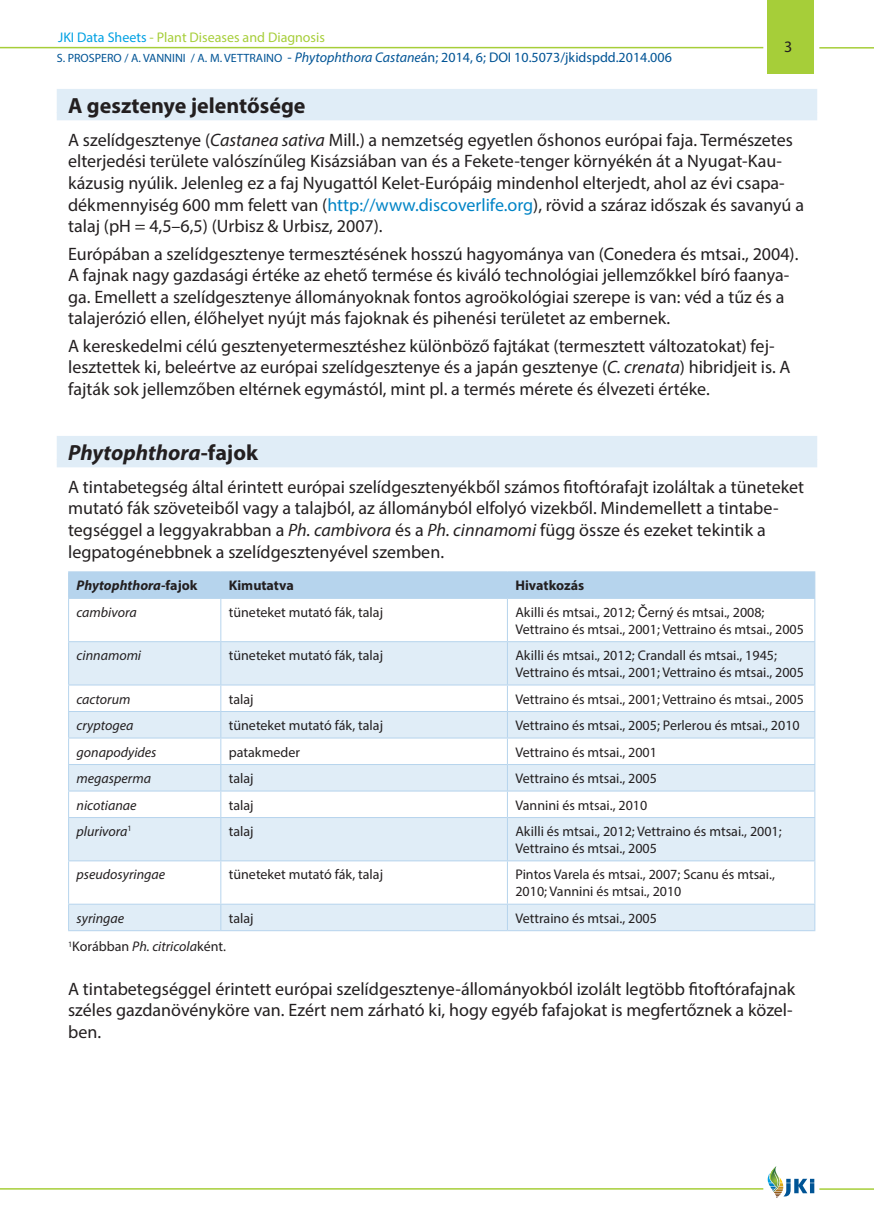
<style>
.page{position:relative;width:874px;height:1225px;background:#fff}
.page>*{position:absolute;margin:0;border:0;box-sizing:border-box;transform-origin:0 0}
.t1{font:700 22px "Myriad Pro";color:#231f20}
.t2{font:italic 700 22px "Myriad Pro";color:#231f20}
.t3{font:18px/21.6px "Myriad Pro";color:#231f20}
.t4{font:16px "Myriad Pro";color:#231f20}
.t5{font:14px/16.8px "Myriad Pro";color:#231f20}
.t6{font:italic 14px "Myriad Pro";color:#231f20}
.t7{font:14px "Myriad Pro";color:#005495}
.t8{font:14px "Myriad Pro";color:#a6ce39}
.t9{font:700 14px "Myriad Pro";color:#231f20}
.t10{font:italic 700 14px "Myriad Pro";color:#231f20}
.s1{color:#00a1e3}
.s2{font-size:12px}
.s3{font-style:italic}
.s4{color:#0084c6}
.s5{font-style:normal}
.s6{font-family:"Arial"}
</style>
<div class="page">
<div style="left:767px;top:0;width:47px;height:74px;background:#a6ce39"></div>
<svg style="left:767px;top:1166px;width:46px;height:32px"></svg>
<hr style="left:0;top:47px;width:763px;height:1px;background:#a6ce39">
<hr style="left:819px;top:47px;width:54px;height:2px;background:#a6ce39">
<hr style="left:0;top:1188px;width:763px;height:1px;background:#a6ce39">
<hr style="left:819px;top:1188px;width:54px;height:1px;background:#a6ce39">
<div style="left:57px;top:89px;width:759px;height:24px;background:#e0edf7"></div>
<div style="left:57px;top:112px;width:759px;height:8px;background:#e0edf7"></div>
<div style="left:57px;top:436px;width:759px;height:24px;background:#e0edf7"></div>
<div style="left:57px;top:459px;width:759px;height:8px;background:#e0edf7"></div>
<svg style="left:69px;top:642px;width:745px;height:288px;fill:#e0edf7"></svg>
<hr style="left:68px;top:571px;width:153px;height:1px;background:#b6d4ed">
<hr style="left:221px;top:571px;width:286px;height:1px;background:#b6d4ed">
<hr style="left:507px;top:571px;width:308px;height:1px;background:#b6d4ed">
<div style="left:68px;top:572px;width:747px;height:26px;background:#b6d4ed"></div>
<hr style="left:68px;top:598px;width:153px;height:1px;background:#b6d4ed">
<hr style="left:68px;top:599px;width:1px;height:42px;background:#b6d4ed">
<hr style="left:221px;top:598px;width:286px;height:1px;background:#b6d4ed">
<hr style="left:220px;top:599px;width:1px;height:42px;background:#b6d4ed">
<hr style="left:507px;top:598px;width:308px;height:1px;background:#b6d4ed">
<hr style="left:506px;top:599px;width:1px;height:42px;background:#b6d4ed">
<hr style="left:814px;top:599px;width:1px;height:42px;background:#b6d4ed">
<hr style="left:68px;top:641px;width:153px;height:1px;background:#b6d4ed">
<hr style="left:68px;top:642px;width:1px;height:42px;background:#b6d4ed">
<hr style="left:221px;top:641px;width:286px;height:1px;background:#b6d4ed">
<hr style="left:220px;top:642px;width:1px;height:42px;background:#b6d4ed">
<hr style="left:507px;top:641px;width:308px;height:1px;background:#b6d4ed">
<hr style="left:506px;top:642px;width:1px;height:42px;background:#b6d4ed">
<hr style="left:814px;top:642px;width:1px;height:42px;background:#b6d4ed">
<hr style="left:68px;top:684px;width:153px;height:1px;background:#b6d4ed">
<hr style="left:221px;top:684px;width:286px;height:1px;background:#b6d4ed">
<hr style="left:507px;top:684px;width:308px;height:1px;background:#b6d4ed">
<hr style="left:68px;top:711px;width:153px;height:1px;background:#b6d4ed">
<hr style="left:221px;top:711px;width:286px;height:1px;background:#b6d4ed">
<hr style="left:507px;top:711px;width:308px;height:1px;background:#b6d4ed">
<hr style="left:68px;top:737px;width:153px;height:1px;background:#b6d4ed">
<hr style="left:221px;top:737px;width:286px;height:1px;background:#b6d4ed">
<hr style="left:507px;top:737px;width:308px;height:1px;background:#b6d4ed">
<hr style="left:68px;top:764px;width:153px;height:1px;background:#b6d4ed">
<hr style="left:221px;top:764px;width:286px;height:1px;background:#b6d4ed">
<hr style="left:507px;top:764px;width:308px;height:1px;background:#b6d4ed">
<hr style="left:68px;top:790px;width:153px;height:1px;background:#b6d4ed">
<svg style="left:68px;top:685px;width:1px;height:132px"></svg>
<hr style="left:221px;top:790px;width:286px;height:1px;background:#b6d4ed">
<svg style="left:220px;top:685px;width:1px;height:132px"></svg>
<hr style="left:507px;top:790px;width:308px;height:1px;background:#b6d4ed">
<svg style="left:506px;top:685px;width:1px;height:132px"></svg>
<svg style="left:814px;top:685px;width:1px;height:132px"></svg>
<hr style="left:68px;top:817px;width:153px;height:1px;background:#b6d4ed">
<hr style="left:68px;top:818px;width:1px;height:42px;background:#b6d4ed">
<hr style="left:221px;top:817px;width:286px;height:1px;background:#b6d4ed">
<hr style="left:220px;top:818px;width:1px;height:42px;background:#b6d4ed">
<hr style="left:507px;top:817px;width:308px;height:1px;background:#b6d4ed">
<hr style="left:506px;top:818px;width:1px;height:42px;background:#b6d4ed">
<hr style="left:814px;top:818px;width:1px;height:42px;background:#b6d4ed">
<hr style="left:68px;top:860px;width:153px;height:1px;background:#b6d4ed">
<hr style="left:68px;top:861px;width:1px;height:42px;background:#b6d4ed">
<hr style="left:221px;top:860px;width:286px;height:1px;background:#b6d4ed">
<hr style="left:220px;top:861px;width:1px;height:42px;background:#b6d4ed">
<hr style="left:507px;top:860px;width:308px;height:1px;background:#b6d4ed">
<hr style="left:506px;top:861px;width:1px;height:42px;background:#b6d4ed">
<hr style="left:814px;top:861px;width:1px;height:42px;background:#b6d4ed">
<hr style="left:68px;top:903px;width:153px;height:1px;background:#b6d4ed">
<svg style="left:68px;top:904px;width:1px;height:26px"></svg>
<hr style="left:221px;top:903px;width:286px;height:1px;background:#b6d4ed">
<svg style="left:220px;top:904px;width:1px;height:26px"></svg>
<hr style="left:507px;top:903px;width:308px;height:1px;background:#b6d4ed">
<svg style="left:506px;top:904px;width:1px;height:26px"></svg>
<svg style="left:814px;top:904px;width:1px;height:26px"></svg>
<hr style="left:68px;top:930px;width:153px;height:1px;background:#b6d4ed">
<hr style="left:221px;top:930px;width:286px;height:1px;background:#b6d4ed">
<hr style="left:507px;top:930px;width:308px;height:1px;background:#b6d4ed">
<p class="t8" style="left:58px;top:29px;width:268px"><span class="s1">JKI Data Sheets</span> - Plant Diseases and Diagnosis</p>
<p class="t7" style="left:57px;top:49px;width:616px"><span class="s2">S. PROSPERO / A. VANNINI / A. M. VETTRAINO</span> - <span class="s3">Phytophthora Castane</span>án; 2014, 6; DOI 10.5073/jkidspdd.2014.006</p>
<p class="t4" style="left:783px;top:37px;width:10px">3</p>
<p class="t1" style="left:68px;top:91px;width:239px">A gesztenye jelentősége</p>
<p class="t3" style="left:68px;top:129px;width:737px">A szelídgesztenye (<span class="s3">Castanea sativa</span> Mill.) a nemzetség egyetlen őshonos európai faja. Természetes elterjedési területe valószínűleg Kisázsiában van és a Fekete-tenger környékén át a Nyugat-Kau&shy;kázusig nyúlik. Jelenleg ez a faj Nyugattól Kelet-Európáig mindenhol elterjedt, ahol az évi csapa&shy;dékmennyiség 600 mm felett van (<span class="s4">http://www.discoverlife.org</span>), rövid a száraz időszak és savanyú a talaj (pH = 4,5–6,5) (Urbisz &amp; Urbisz, 2007).</p>
<p class="t3" style="left:68px;top:242px;width:731px">Európában a szelídgesztenye termesztésének hosszú hagyománya van (Conedera és mtsai., 2004).<br>A fajnak nagy gazdasági értéke az ehető termése és kiváló technológiai jellemzőkkel bíró faanya&shy;ga. Emellett a szelídgesztenye állományoknak fontos agroökológiai szerepe is van: véd a tűz és a talajerózió ellen, élőhelyet nyújt más fajoknak és pihenési területet az embernek.</p>
<p class="t3" style="left:68px;top:334px;width:723px">A kereskedelmi célú gesztenyetermesztéshez különböző fajtákat (termesztett változatokat) fej&shy;lesztettek ki, beleértve az európai szelídgesztenye és a japán gesztenye (<span class="s3">C. crenata</span>) hibridjeit is. A fajták sok jellemzőben eltérnek egymástól, mint pl. a termés mérete és élvezeti értéke.</p>
<p class="t2" style="left:68px;top:438px;width:191px">Phytophthora<span class="s5">-fajok</span></p>
<p class="t3" style="left:68px;top:476px;width:737px">A tintabetegség által érintett európai szelídgesztenyékből számos fitoftórafajt izoláltak a tüneteket mutató fák szöveteiből vagy a talajból, az állományból elfolyó vizekből. Mindemellett a tintabe&shy;tegséggel a leggyakrabban a <span class="s3">Ph. cambivora</span> és a <span class="s3">Ph. cinnamomi</span> függ össze és ezeket tekintik a legpatogénebbnek a szelídgesztenyével szemben.</p>
<p class="t10" style="left:77px;top:576px;width:122px">Phytophthora-<span class="s5">fajok</span></p>
<p class="t9" style="left:229px;top:576px;width:66px">Kimutatva</p>
<p class="t9" style="left:515px;top:576px;width:70px">Hivatkozás</p>
<p class="t6" style="left:77px;top:603px;width:62px">cambivora</p>
<p class="t5" style="left:229px;top:603px;width:156px">tüneteket mutató fák, talaj</p>
<p class="t5" style="left:515px;top:603px;width:290px">Akilli és mtsai., 2012; <span class="s6">Č</span>erný és mtsai., 2008;<br>Vettraino és mtsai., 2001; Vettraino és mtsai., 2005</p>
<p class="t6" style="left:77px;top:647px;width:66px">cinnamomi</p>
<p class="t5" style="left:229px;top:647px;width:156px">tüneteket mutató fák, talaj</p>
<p class="t5" style="left:515px;top:647px;width:290px">Akilli és mtsai., 2012; Crandall és mtsai., 1945;<br>Vettraino és mtsai., 2001; Vettraino és mtsai., 2005</p>
<p class="t6" style="left:77px;top:690px;width:55px">cactorum</p>
<p class="t5" style="left:229px;top:690px;width:26px">talaj</p>
<p class="t5" style="left:515px;top:690px;width:290px">Vettraino és mtsai., 2001; Vettraino és mtsai., 2005</p>
<p class="t6" style="left:77px;top:716px;width:58px">cryptogea</p>
<p class="t5" style="left:229px;top:716px;width:156px">tüneteket mutató fák, talaj</p>
<p class="t5" style="left:515px;top:716px;width:285px">Vettraino és mtsai., 2005; Perlerou és mtsai., 2010</p>
<p class="t6" style="left:77px;top:743px;width:81px">gonapodyides</p>
<p class="t5" style="left:229px;top:743px;width:73px">patakmeder</p>
<p class="t5" style="left:515px;top:743px;width:143px">Vettraino és mtsai., 2001</p>
<p class="t6" style="left:77px;top:769px;width:76px">megasperma</p>
<p class="t5" style="left:229px;top:769px;width:26px">talaj</p>
<p class="t5" style="left:515px;top:769px;width:143px">Vettraino és mtsai., 2005</p>
<p class="t6" style="left:77px;top:796px;width:61px">nicotianae</p>
<p class="t5" style="left:229px;top:796px;width:26px">talaj</p>
<p class="t5" style="left:515px;top:796px;width:133px">Vannini és mtsai., 2010</p>
<p class="t6" style="left:77px;top:822px;width:56px">plurivora<sup>1</sup></p>
<p class="t5" style="left:229px;top:822px;width:26px">talaj</p>
<p class="t5" style="left:515px;top:822px;width:267px">Akilli és mtsai., 2012; Vettraino és mtsai., 2001;<br>Vettraino és mtsai., 2005</p>
<p class="t6" style="left:77px;top:866px;width:90px">pseudosyringae</p>
<p class="t5" style="left:229px;top:866px;width:156px">tüneteket mutató fák, talaj</p>
<p class="t5" style="left:515px;top:866px;width:261px">Pintos Varela és mtsai., 2007; Scanu és mtsai.,<br>2010; Vannini és mtsai., 2010</p>
<p class="t6" style="left:77px;top:909px;width:49px">syringae</p>
<p class="t5" style="left:229px;top:909px;width:26px">talaj</p>
<p class="t5" style="left:515px;top:909px;width:143px">Vettraino és mtsai., 2005</p>
<p class="t5" style="left:68px;top:938px;width:159px"><sup>1</sup>Korábban <span class="s3">Ph. citricola</span>ként.</p>
<p class="t3" style="left:68px;top:977px;width:728px">A tintabetegséggel érintett európai szelídgesztenye-állományokból izolált legtöbb fitoftórafajnak széles gazdanövényköre van. Ezért nem zárható ki, hogy egyéb fafajokat is megfertőznek a közel&shy;ben.</p>
</div>
